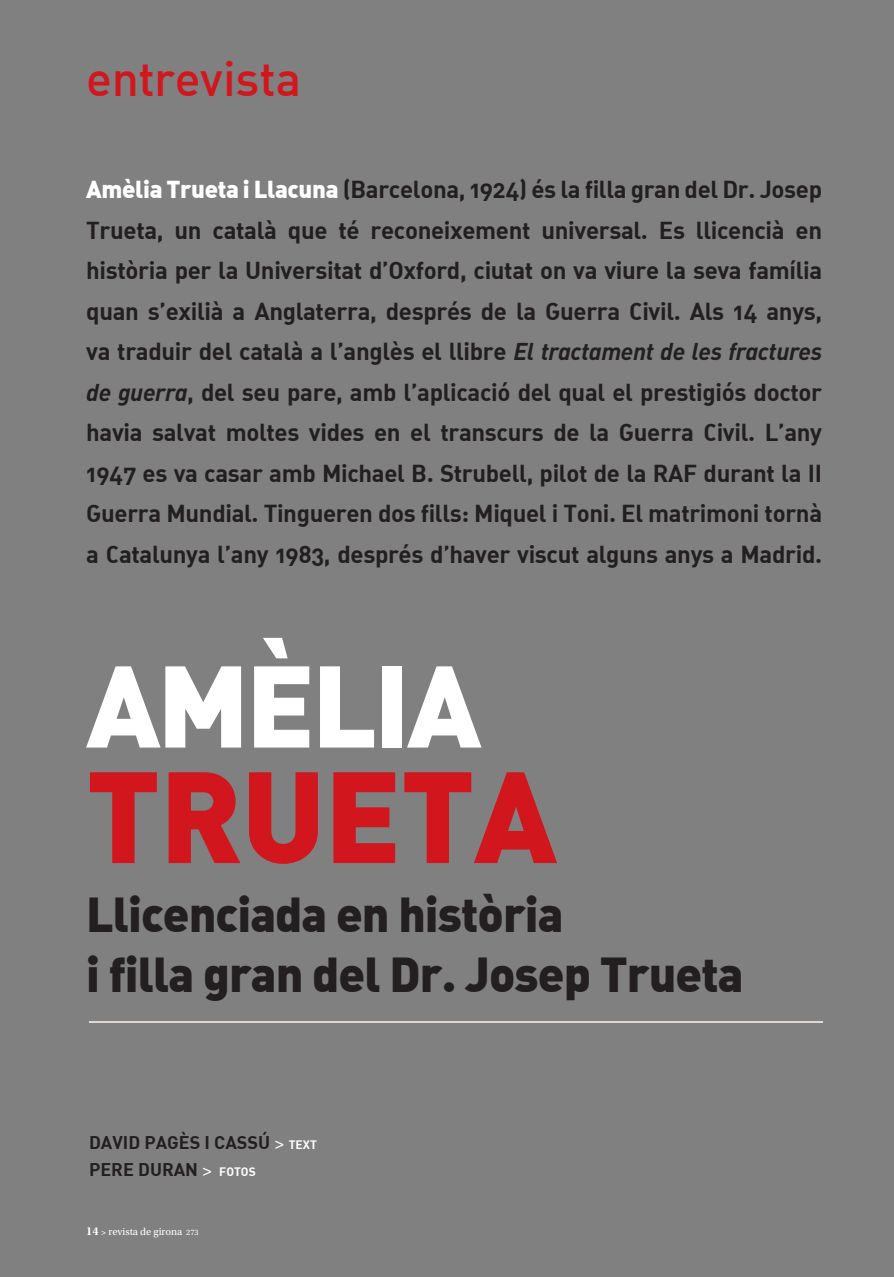
<style>
.page{position:relative;width:894px;height:1277px;background:#808080}
.page>*{position:absolute;margin:0;border:0;box-sizing:border-box;transform-origin:0 0}
.t1{font:127.5px "DIN Black Alternate";letter-spacing:-.01em;color:#d2161e}
.t2{font:114px "DIN Black Alternate";letter-spacing:-.03em;color:#fff}
.t3{font:48px/60px "DIN Black Alternate";letter-spacing:-.02em;color:#231f20}
.t4{font:48px "DIN Medium Alternate";letter-spacing:-.01em;color:#d2161e}
.t5{font:24px/40.5px "DIN Bold Alternate";letter-spacing:-.015em;color:#231f20;text-align:justify}
.t6{font:18px/27px "DIN Bold";color:#231f20}
.t7{font:10.5px "Utopia Std";color:#fff}
.s1{font-family:"DIN Black Alternate";color:#fff}
.s2{font-family:"DIN Bold Italic Alt"}
.s3{font-family:"Utopia Std";font-weight:600;color:#fff}
.s4{font-size:12px;color:#fff}
.s5{font-weight:600;font-size:12px}
.s6{font-weight:600;font-size:9px}
.s7{font-size:8.25px}
</style>
<div class="page">
<hr style="left:89px;top:1021px;width:733px;height:1px;background:#e1d7d2">
<h3 class="t4" style="left:86px;top:48px;width:216px">entrevista</h3>
<p class="t5" style="left:86px;top:168px;width:737px"><span class="s1">Amèlia Trueta i Llacuna</span> (Barcelona, 1924) és la filla gran del Dr. Josep Trueta, un català que té reconeixement universal. Es llicencià en història per la Universitat d’Oxford, ciutat on va viure la seva família quan s’exilià a Anglaterra, després de la Guerra Civil. Als 14 anys, va traduir del català a l’anglès el llibre <span class="s2">El tractament de les fractures de guerra</span>, del seu pare, amb l’aplicació del qual el prestigiós doctor havia salvat moltes vides en el transcurs de la Guerra Civil. L’any 1947 es va casar amb Michael B. Strubell, pilot de la RAF durant la II Guerra Mundial. Tingueren dos fills: Miquel i Toni. El matrimoni tornà a Catalunya l’any 1983, després d’haver viscut alguns anys a Madrid.</p>
<h2 class="t2" style="left:86px;top:630px;width:397px">AMÈLIA</h2>
<h1 class="t1" style="left:86px;top:731px;width:472px">TRUETA</h1>
<h3 class="t3" style="left:86px;top:882px;width:659px">Llicenciada en història<br>i filla gran del Dr. Josep Trueta</h3>
<p class="t6" style="left:89px;top:1128px;width:229px">DAVID PAGÈS I CASSÚ <span class="s3">&gt;</span> <span class="s4">TEXT<br></span>PERE DURAN <span class="s3">&gt;</span> <span class="s4">FOTOS</span></p>
<p class="t7" style="left:86px;top:1225px;width:114px"><span class="s5">14</span> <span class="s6">&gt;</span> revista de girona <span class="s7">273</span></p>
</div>
